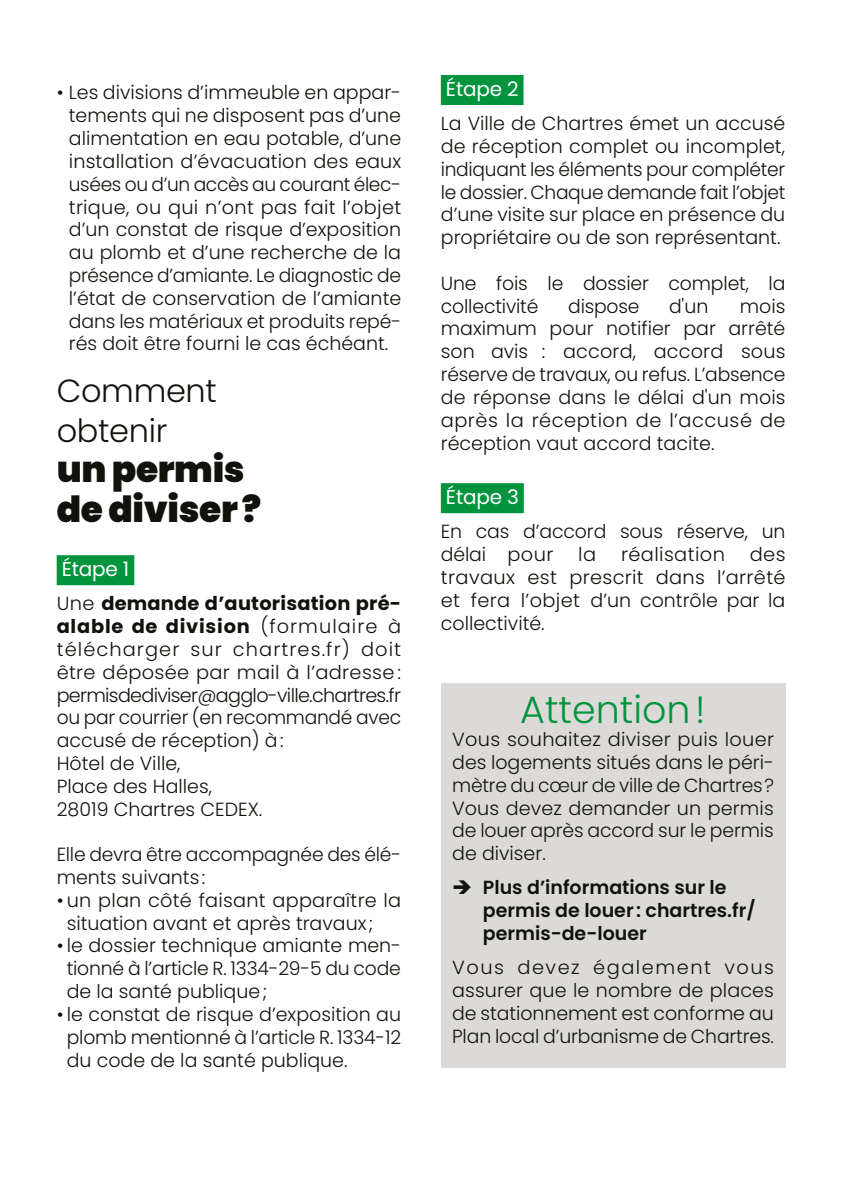
<style>
.page{position:relative;width:842px;height:1191px;background:#fff}
.page>*{position:absolute;margin:0;border:0;box-sizing:border-box;transform-origin:0 0}
.t1{font:300 38px "Poppins";color:#00943d}
.t2{font:900 36px/40px "Poppins";letter-spacing:-.01em;color:#12120d}
.t3{font:300 32px/40px "Poppins";letter-spacing:-.01em;color:#12120d}
.t4{font:20px "Poppins";letter-spacing:-.01em;color:#fff}
.t5{font:300 19px/22.8px "Poppins";color:#12120d;text-align:justify}
.t6{font:600 19px/22.8px "Poppins";color:#12120d}
.t7{font:300 19px "Poppins";letter-spacing:.02em;color:#12120d}
.s1{font-weight:700}
</style>
<div class="page">
<div style="left:57px;top:555px;width:77px;height:30px;background:#00943d"></div>
<div style="left:441px;top:75px;width:82px;height:30px;background:#00943d"></div>
<div style="left:441px;top:483px;width:83px;height:30px;background:#00943d"></div>
<div style="left:441px;top:683px;width:344px;height:384px;background:#dcdad8"></div>
<p class="t5" style="left:69px;top:81px;width:334px;text-indent:-12px">• Les divisions d’immeuble en appar&shy;tements qui ne disposent pas d’une alimentation en eau potable, d’une installation d’évacuation des eaux usées ou d’un accès au courant élec&shy;trique, ou qui n’ont pas fait l’objet d’un constat de risque d’exposition au plomb et d’une recherche de la présence d’amiante. Le diagnostic de l’état de conservation de l’amiante dans les matériaux et produits repé&shy;rés doit être fourni le cas échéant.</p>
<h3 class="t3" style="left:57px;top:371px;width:162px">Comment obtenir</h3>
<h2 class="t2" style="left:57px;top:449px;width:206px">un permis de diviser?</h2>
<p class="t4" style="left:62px;top:557px;width:69px">Étape 1</p>
<p class="t5" style="left:57px;top:592px;width:346px;text-align:left">Une <span class="s1">demande d’autorisation pré&shy;alable de division</span> (formulaire à télécharger sur chartres.fr) doit être déposée par mail à l’adresse : permisdediviser@agglo-ville.chartres.fr ou par courrier (en recommandé avec accusé de réception) à:<br>Hôtel de Ville,<br>Place des Halles,<br>28019 Chartres CEDEX.</p>
<p class="t5" style="left:57px;top:843px;width:346px">Elle devra être accompagnée des élé&shy;ments suivants:</p>
<p class="t5" style="left:67px;top:889px;width:336px;text-indent:-10px">•un plan côté faisant apparaître la situation avant et après travaux ;</p>
<p class="t5" style="left:67px;top:934px;width:336px;text-indent:-10px">• le dossier technique amiante men&shy;tionné à l’article R. 1334-29-5 du code de la santé publique;</p>
<p class="t5" style="left:67px;top:1003px;width:336px;text-indent:-10px">• le constat de risque d’exposition au plomb mentionné à l’article R. 1334-12 du code de la santé publique.</p>
<p class="t4" style="left:446px;top:77px;width:74px">Étape 2</p>
<p class="t5" style="left:441px;top:112px;width:346px">La Ville de Chartres émet un accusé de réception complet ou incomplet, indiquant les éléments pour compléter le dossier. Chaque demande fait l’objet d’une visite sur place en présence du propriétaire ou de son représentant.</p>
<p class="t5" style="left:441px;top:272px;width:346px">Une fois le dossier complet, la collectivité</p>
<p class="t5" style="left:568px;top:295px;width:73px">dispose</p>
<p class="t5" style="left:669px;top:295px;width:41px">d'un</p>
<p class="t5" style="left:441px;top:295px;width:346px;text-indent:299px">mois maximum pour notifier par arrêté son avis : accord, accord sous réserve de travaux, ou refus. L’absence de réponse dans le délai d'un mois après la réception de l’accusé de réception vaut accord tacite.</p>
<p class="t4" style="left:446px;top:485px;width:74px">Étape 3</p>
<p class="t5" style="left:441px;top:520px;width:346px">En cas d’accord sous réserve, un délai pour</p>
<p class="t5" style="left:578px;top:543px;width:19px">la</p>
<p class="t7" style="left:621px;top:543px;width:105px">réalisation</p>
<p class="t5" style="left:441px;top:543px;width:346px;text-indent:309px">des travaux est prescrit dans l’arrêté et fera l’objet d’un contrôle par la collectivité.</p>
<h1 class="t1" style="left:520px;top:688px;width:187px">Attention!</h1>
<p class="t5" style="left:452px;top:728px;width:323px">Vous souhaitez diviser puis louer des logements situés dans le péri&shy;mètre du cœur de ville de Chartres?<br>Vous devez demander un permis de louer après accord sur le permis de diviser.</p>
<p class="t6" style="left:483px;top:876px;width:274px;text-indent:-31px">➔ Plus d’informations sur le permis de louer : chartres.fr/ permis-de-louer</p>
<p class="t5" style="left:452px;top:956px;width:323px">Vous devez également vous assurer que le nombre de places de stationnement est conforme au Plan local d’urbanisme de Chartres.</p>
</div>
